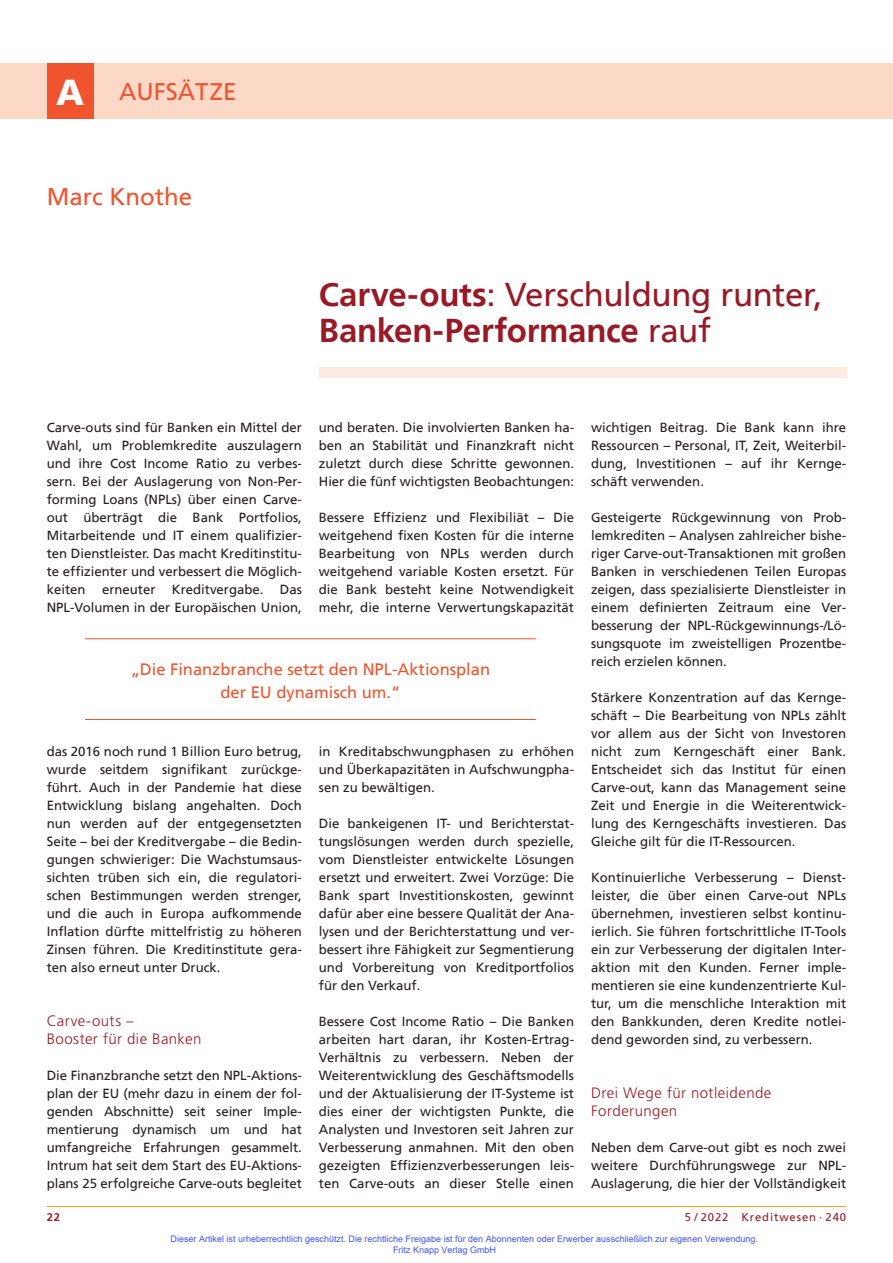
<style>
.page{position:relative;width:893px;height:1263px;background:#fff}
.page>*{position:absolute;margin:0;border:0;box-sizing:border-box;transform-origin:0 0}
.t1{font:700 33px/36px "Frutiger";letter-spacing:-.01em;color:#981a26}
.t2{font:24px "Frutiger";color:#f0542e}
.t3{font:16.5px/22.5px "Frutiger";color:#f0542e;text-align:center}
.t4{font:300 15px/18px "Frutiger";letter-spacing:.03em;color:#981a26}
.t5{font:13.2px/18px "Frutiger";color:#231f20;text-align:justify}
.t6{font:11.25px "Frutiger";letter-spacing:.08em;color:#981a26}
.t7{font:700 11.25px "Frutiger";color:#981a26}
.t8{font:9px/10.8px "Arial";color:#4054ff}
.s1{font-weight:900;font-size:36px;color:#fff}
.s2{font-weight:400}
</style>
<div class="page">
<div style="left:319px;top:368px;width:527px;height:10px;background:#fdebe1"></div>
<hr style="left:47px;top:1206px;width:799px;height:1px;background:#f1a31e">
<div style="left:0;top:64px;width:893px;height:55px;background:#fcd9c7"></div>
<div style="left:47px;top:64px;width:47px;height:55px;background:#f0542e"></div>
<hr style="left:85px;top:638px;width:451px;height:1px;background:#f0542e">
<hr style="left:85px;top:719px;width:451px;height:1px;background:#f0542e">
<h2 class="t2" style="left:56px;top:81px;width:182px"><span class="s1">A</span> AUFSÄTZE</h2>
<h2 class="t2" style="left:47px;top:186px;width:147px">Marc Knothe</h2>
<h1 class="t1" style="left:319px;top:279px;width:505px">Carve-outs<span class="s2">: Verschuldung runter,<br></span>Banken-Performance <span class="s2">rauf</span></h1>
<p class="t5" style="left:47px;top:419px;width:257px">Carve-outs sind für Banken ein Mittel der Wahl, um Problemkredite auszulagern und ihre Cost Income Ratio zu verbes&shy;sern. Bei der Auslagerung von Non-Per&shy;forming Loans (NPLs) über einen Carve&shy;out überträgt die Bank Portfolios, Mitarbeitende und IT einem qualifizier&shy;ten Dienstleister. Das macht Kreditinstitu&shy;te effizienter und verbessert die Möglich&shy;keiten erneuter Kreditvergabe. Das NPL-Volumen in der Europäischen Union,</p>
<p class="t5" style="left:319px;top:419px;width:257px">und beraten. Die involvierten Banken ha&shy;ben an Stabilität und Finanzkraft nicht zuletzt durch diese Schritte gewonnen.<br>Hier die fünf wichtigsten Beobachtungen:</p>
<p class="t5" style="left:319px;top:509px;width:257px">Bessere Effizienz und Flexibiliät – Die weitgehend fixen Kosten für die interne Bearbeitung von NPLs werden durch weitgehend variable Kosten ersetzt. Für die Bank besteht keine Notwendigkeit mehr, die interne Verwertungskapazität</p>
<p class="t3" style="left:131px;top:659px;width:361px">„Die Finanzbranche setzt den NPL-Aktionsplan der EU dynamisch um.“</p>
<p class="t5" style="left:47px;top:743px;width:257px">das 2016 noch rund 1 Billion Euro betrug, wurde seitdem signifikant zurückge&shy;führt. Auch in der Pandemie hat diese Entwicklung bislang angehalten. Doch nun werden auf der entgegensetzten Seite – bei der Kreditvergabe – die Bedin&shy;gungen schwieriger: Die Wachstumsaus&shy;sichten trüben sich ein, die regulatori&shy;schen Bestimmungen werden strenger, und die auch in Europa aufkommende Inflation dürfte mittelfristig zu höheren Zinsen führen. Die Kreditinstitute gera&shy;ten also erneut unter Druck.</p>
<p class="t4" style="left:47px;top:1012px;width:156px">Carve-outs –<br>Booster für die Banken</p>
<p class="t5" style="left:47px;top:1067px;width:257px">Die Finanzbranche setzt den NPL-Aktions&shy;plan der EU (mehr dazu in einem der fol&shy;genden Abschnitte) seit seiner Imple&shy;mentierung dynamisch um und hat umfangreiche Erfahrungen gesammelt.<br>Intrum hat seit dem Start des EU-Aktions&shy;plans 25 erfolgreiche Carve-outs begleitet</p>
<p class="t5" style="left:319px;top:743px;width:257px">in Kreditabschwungphasen zu erhöhen und Überkapazitäten in Aufschwungpha&shy;sen zu bewältigen.</p>
<p class="t5" style="left:319px;top:815px;width:257px">Die bankeigenen IT- und Berichterstat&shy;tungslösungen werden durch spezielle, vom Dienstleister entwickelte Lösungen ersetzt und erweitert. Zwei Vorzüge: Die Bank spart Investitionskosten, gewinnt dafür aber eine bessere Qualität der Ana&shy;lysen und der Berichterstattung und ver&shy;bessert ihre Fähigkeit zur Segmentierung und Vorbereitung von Kreditportfolios für den Verkauf.</p>
<p class="t5" style="left:319px;top:1013px;width:257px">Bessere Cost Income Ratio – Die Banken arbeiten hart daran, ihr Kosten-Ertrag-Verhältnis zu verbessern. Neben der Weiterentwicklung des Geschäftsmodells und der Aktualisierung der IT-Systeme ist dies einer der wichtigsten Punkte, die Analysten und Investoren seit Jahren zur Verbesserung anmahnen. Mit den oben gezeigten Effizienzverbesserungen leis&shy;ten Carve-outs an dieser Stelle einen</p>
<p class="t5" style="left:591px;top:419px;width:257px">wichtigen Beitrag. Die Bank kann ihre Ressourcen – Personal, IT, Zeit, Weiterbil&shy;dung, Investitionen – auf ihr Kernge&shy;schäft verwenden.</p>
<p class="t5" style="left:591px;top:509px;width:257px">Gesteigerte Rückgewinnung von Prob&shy;lemkrediten – Analysen zahlreicher bishe&shy;riger Carve-out-Transaktionen mit großen Banken in verschiedenen Teilen Europas zeigen, dass spezialisierte Dienstleister in einem definierten Zeitraum eine Ver&shy;besserung der NPL-Rückgewinnungs-/Lö&shy;sungsquote im zweistelligen Prozentbe&shy;reich erzielen können.</p>
<p class="t5" style="left:591px;top:689px;width:257px">Stärkere Konzentration auf das Kernge&shy;schäft – Die Bearbeitung von NPLs zählt vor allem aus der Sicht von Investoren nicht zum Kerngeschäft einer Bank.<br>Entscheidet sich das Institut für einen Carve-out, kann das Management seine Zeit und Energie in die Weiterentwick&shy;lung des Kerngeschäfts investieren. Das Gleiche gilt für die IT-Ressourcen.</p>
<p class="t5" style="left:591px;top:869px;width:257px">Kontinuierliche Verbesserung – Dienst&shy;leister, die über einen Carve-out NPLs übernehmen, investieren selbst kontinu&shy;ierlich. Sie führen fortschrittliche IT-Tools ein zur Verbesserung der digitalen Inter&shy;aktion mit den Kunden. Ferner imple&shy;mentieren sie eine kundenzentrierte Kul&shy;tur, um die menschliche Interaktion mit den Bankkunden, deren Kredite notlei&shy;dend geworden sind, zu verbessern.</p>
<p class="t4" style="left:591px;top:1084px;width:182px">Drei Wege für notleidende<br>Forderungen</p>
<p class="t5" style="left:591px;top:1139px;width:257px">Neben dem Carve-out gibt es noch zwei weitere Durchführungswege zur NPL-Auslagerung, die hier der Vollständigkeit</p>
<p class="t7" style="left:47px;top:1211px;width:15px">22</p>
<p class="t6" style="left:685px;top:1211px;width:163px">5 / 2022 Kreditwesen · 240</p>
<p class="t8" style="left:393px;top:1233px;width:366px;text-indent:-223px">Dieser Artikel ist urheberrechtlich geschützt. Die rechtliche Freigabe ist für den Abonnenten oder Erwerber ausschließlich zur eigenen Verwendung.<br>Fritz Knapp Verlag GmbH</p>
</div>
